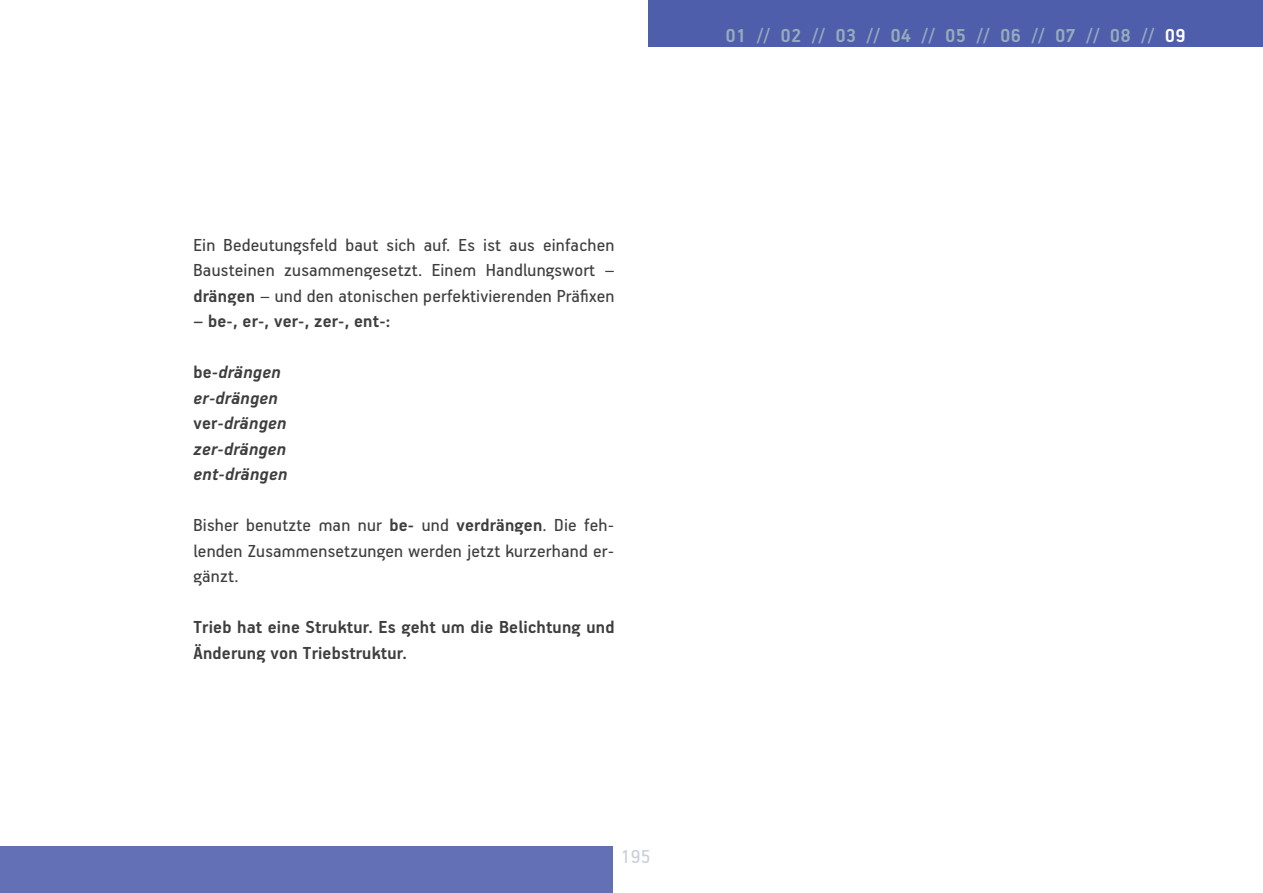
<style>
.page{position:relative;width:1263px;height:893px;background:#fff}
.page>*{position:absolute;margin:0;border:0;box-sizing:border-box;transform-origin:0 0}
.t1{font:700 21px "PF Handbook Pro";letter-spacing:.005em;color:#97abbd}
.t2{font:21px "PF Handbook Pro";color:#c7cfd9}
.t3{font:19.5px/25.5px "PF Handbook Pro";letter-spacing:.01em;color:#3e3e3f;text-align:justify}
.t4{font:700 19.5px/25.5px "PF Handbook Pro";letter-spacing:.01em;color:#3e3e3f}
.t5{font:italic 700 19.5px/25.5px "PF Handbook Pro";letter-spacing:.01em;color:#3e3e3f}
.s1{color:#fff}
.s2{font-weight:700}
.s3{font-style:normal}
</style>
<div class="page">
<div style="left:0;top:846px;width:613px;height:47px;background:#6370b5"></div>
<div style="left:648px;top:0;width:615px;height:47px;background:#4e5eaa"></div>
<p class="t1" style="left:726px;top:23px;width:462px">01 // 02 // 03 // 04 // 05 // 06 // 07 // 08 // <span class="s1">09</span></p>
<p class="t3" style="left:193px;top:231px;width:422px">Ein Bedeutungsfeld baut sich auf. Es ist aus einfachen Bausteinen zusammengesetzt. Einem Handlungswort – <span class="s2">drängen</span> – und den atonischen perfektivierenden Präfixen</p>
<p class="t4" style="left:193px;top:308px;width:198px">– be-, er-, ver-, zer-, ent-:</p>
<p class="t5" style="left:193px;top:359px;width:95px"><span class="s3">be</span>-drängen er-drängen <span class="s3">ver</span>-drängen zer-drängen ent-drängen</p>
<p class="t3" style="left:193px;top:512px;width:422px">Bisher benutzte man nur <span class="s2">be-</span> und <span class="s2">verdrängen</span>. Die feh&shy;lenden Zusammensetzungen werden jetzt kurzerhand er&shy;gänzt.</p>
<p class="t4" style="left:193px;top:614px;width:422px">Trieb hat eine Struktur. Es geht um die Belichtung und<br>Änderung von Triebstruktur.</p>
<p class="t2" style="left:621px;top:844px;width:31px">195</p>
</div>
